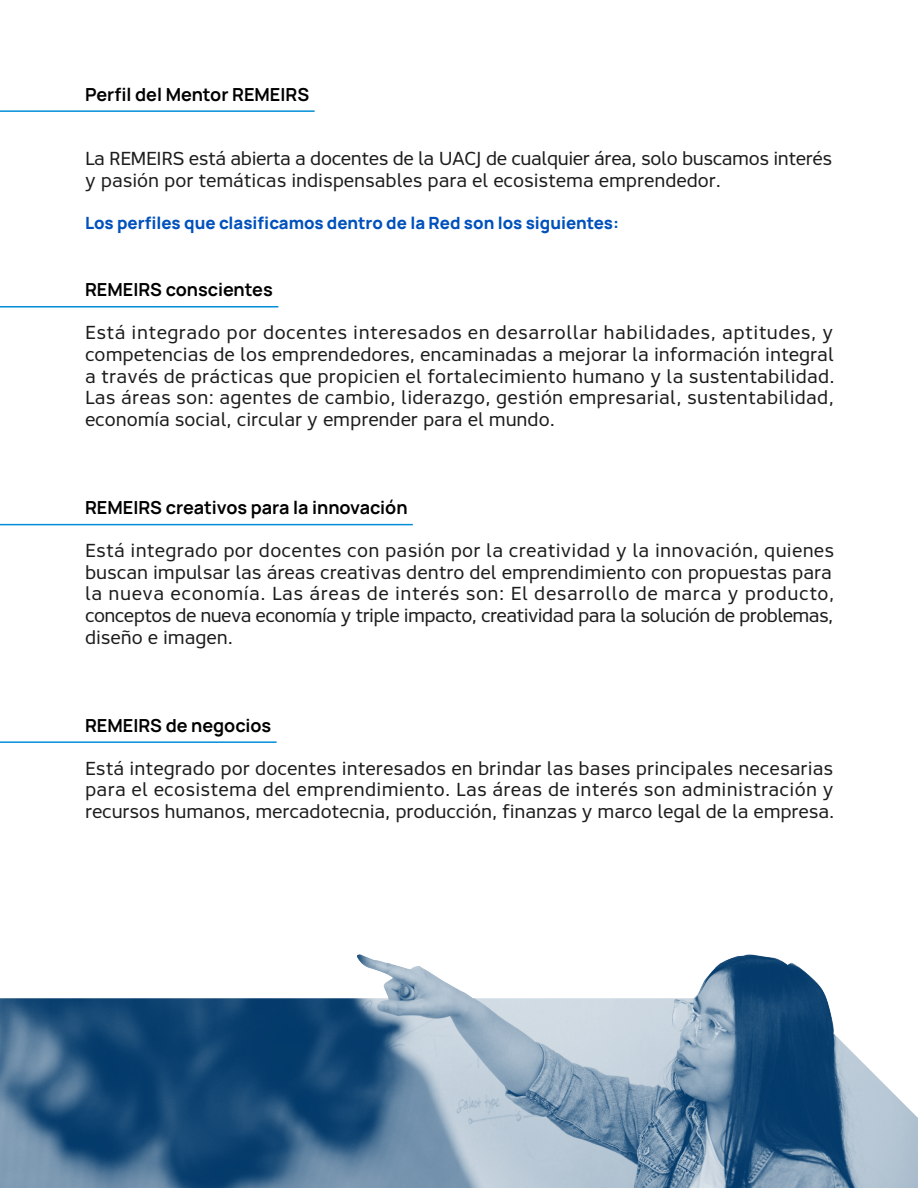
<style>
.page{position:relative;width:918px;height:1188px;background:#fff}
.page>*{position:absolute;margin:0;border:0;box-sizing:border-box;transform-origin:0 0}
.t1{font:18px/21.6px "Resultat";color:#1d1d1b;text-align:justify}
.t2{font:18px/21.6px "Resultat";letter-spacing:-.02em;color:#1d1d1b}
.t3{font:700 18px "Manrope";color:#000}
.t4{font:800 16.8px "Manrope";color:#0051bd}
</style>
<div class="page">
<hr style="left:0;top:110px;width:315px;height:2px;background:#008ed8">
<hr style="left:0;top:306px;width:278px;height:2px;background:#008ed8">
<hr style="left:0;top:524px;width:413px;height:1px;background:#008ed8">
<img style="left:0;top:741px;width:918px;height:447px">
<p class="t3" style="left:85px;top:79px;width:226px">Perfil del Mentor REMEIRS</p>
<p class="t2" style="left:85px;top:149px;width:748px">La REMEIRS está abierta a docentes de la UACJ de cualquier área, solo buscamos interés y pasión por temáticas indispensables para el ecosistema emprendedor.</p>
<p class="t4" style="left:85px;top:208px;width:536px">Los perfiles que clasificamos dentro de la Red son los siguientes:</p>
<p class="t3" style="left:85px;top:275px;width:189px">REMEIRS conscientes</p>
<p class="t1" style="left:85px;top:323px;width:751px">Está integrado por docentes interesados en desarrollar habilidades, aptitudes, y competencias de los emprendedores, encaminadas a mejorar la información integral a través de prácticas que propicien el fortalecimiento humano y la sustentabilidad.<br>Las áreas son: agentes de cambio, liderazgo, gestión empresarial, sustentabilidad, economía social, circular y emprender para el mundo.</p>
<p class="t3" style="left:85px;top:492px;width:324px">REMEIRS creativos para la innovación</p>
<p class="t1" style="left:85px;top:541px;width:751px;text-align:left">Está integrado por docentes con pasión por la creatividad y la innovación, quienes buscan impulsar las áreas creativas dentro del emprendimiento con propuestas para la nueva economía. Las áreas de interés son: El desarrollo de marca y producto, conceptos de nueva economía y triple impacto, creatividad para la solución de problemas, diseño e imagen.</p>
<p class="t3" style="left:85px;top:710px;width:188px">REMEIRS de negocios</p>
<p class="t1" style="left:85px;top:758px;width:751px">Está integrado por docentes interesados en brindar las bases principales necesarias para el ecosistema del emprendimiento. Las áreas de interés son administración y recursos humanos, mercadotecnia, producción, finanzas y marco legal de la empresa.</p>
</div>
